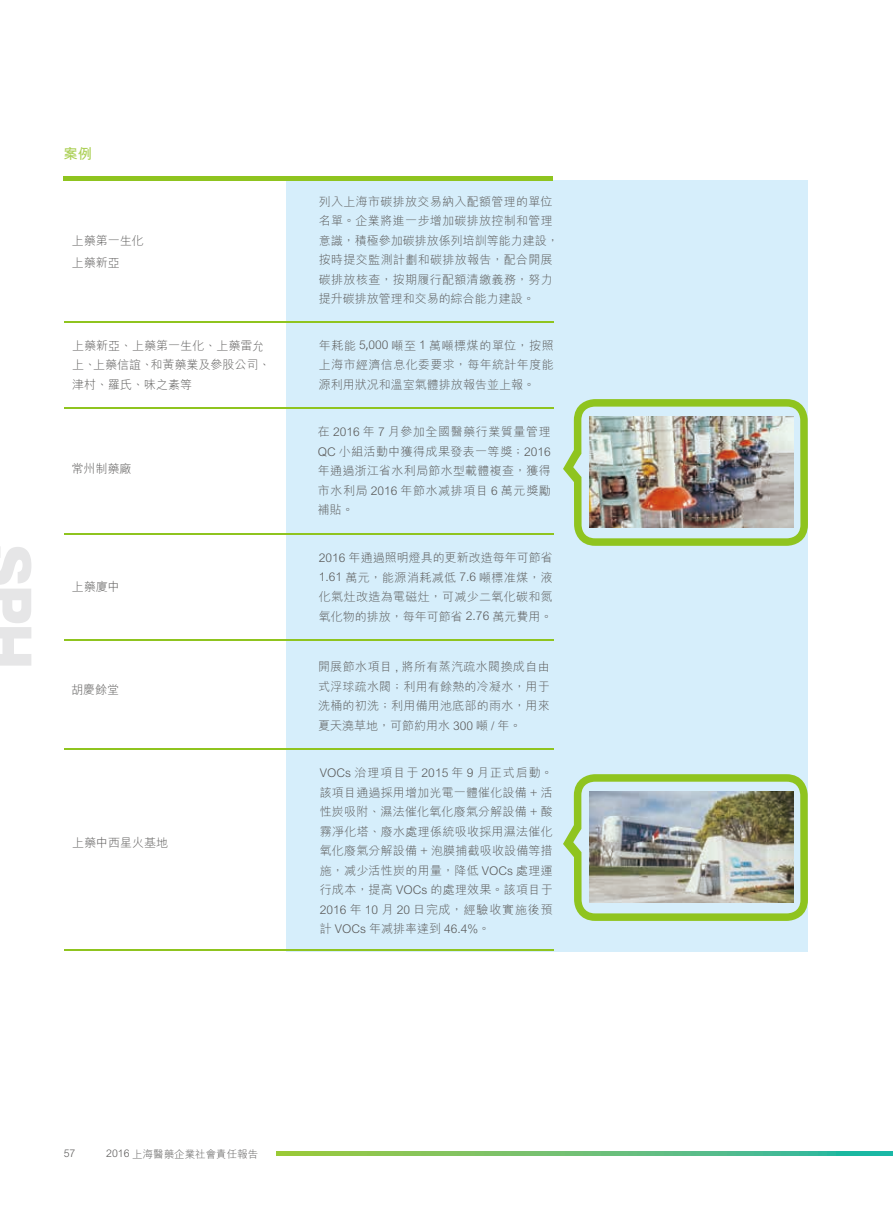
<style>
.page{position:relative;width:893px;height:1212px;background:#fff}
.page>*{position:absolute;margin:0;border:0;box-sizing:border-box;transform-origin:0 0}
.t1{font:700 14.25px "M Hei HK";color:#aacf53}
.t2{font:300 12px/19.5px "M Hei HK";letter-spacing:.02em;color:#595857;text-align:justify}
.t3{font:300 12px/19.5px "M Hei HK";color:#595857}
.t4{font:300 10.5px "M Hei HK";color:#595857}
.s1{font-family:"Myriad Pro";font-weight:400}
</style>
<div class="page">
<svg style="left:0;top:547px;width:31px;height:119px"></svg>
<svg style="left:276px;top:1152px;width:617px;height:3px;background:#67bf74"></svg>
<div style="left:286px;top:180px;width:522px;height:772px;background:#d6eefb"></div>
<hr style="left:64px;top:176px;width:489px;height:4px;background:#8fc41f">
<hr style="left:64px;top:408px;width:490px;height:1px;background:#8fc41f">
<hr style="left:64px;top:321px;width:490px;height:2px;background:#8fc41f">
<hr style="left:64px;top:533px;width:490px;height:1px;background:#8fc41f">
<hr style="left:64px;top:639px;width:490px;height:2px;background:#8fc41f">
<hr style="left:64px;top:748px;width:490px;height:1px;background:#8fc41f">
<hr style="left:64px;top:949px;width:490px;height:2px;background:#8fc41f">
<img style="left:563px;top:399px;width:245px;height:147px">
<img style="left:563px;top:774px;width:245px;height:147px">
<p class="t1" style="left:64px;top:143px;width:30px">案例</p>
<p class="t3" style="left:72px;top:229px;width:73px;line-height:22px">上藥第一生化上藥新亞</p>
<p class="t3" style="left:72px;top:335px;width:200px">上藥新亞、上藥第一生化、上藥雷允上、上藥信誼、和黃藥業及參股公司、津村、羅氏、味之素等</p>
<p class="t2" style="left:71px;top:458px;width:61px">常州制藥廠</p>
<p class="t2" style="left:72px;top:576px;width:49px">上藥廈中</p>
<p class="t2" style="left:71px;top:680px;width:49px">胡慶餘堂</p>
<p class="t3" style="left:72px;top:832px;width:97px">上藥中西星火基地</p>
<p class="t2" style="left:319px;top:191px;width:241px;text-align:left">列入上海市碳排放交易納入配額管理的單位名單。企業將進一步增加碳排放控制和管理意識，積極參加碳排放係列培訓等能力建設，按時提交監測計劃和碳排放報告，配合開展碳排放核查，按期履行配額清繳義務，努力提升碳排放管理和交易的綜合能力建設。</p>
<p class="t2" style="left:319px;top:335px;width:236px">年耗能 5<span class="s1">,</span>000 噸至 1 萬噸標煤的單位，按照上海市經濟信息化委要求，每年統計年度能源利用狀况和溫室氣體排放報告並上報。</p>
<p class="t2" style="left:318px;top:422px;width:234px">在 2016 年 7 月參加全國醫藥行業質量管理QC 小組活動中獲得成果發表一等獎；2016年通過浙江省水利局節水型載體複查，獲得市水利局 2016 年節水减排項目 6 萬元獎勵補貼。</p>
<p class="t2" style="left:319px;top:547px;width:235px">2016 年通過照明燈具的更新改造每年可節省1.61 萬元，能源消耗减低 7.6 噸標准煤，液化氣灶改造為電磁灶，可减少二氧化碳和氮氧化物的排放，每年可節省 2.76 萬元費用。</p>
<p class="t2" style="left:318px;top:657px;width:233px">開展節水項目 , 將所有蒸汽疏水閥換成自由式浮球疏水閥；利用有餘熱的冷凝水，用于洗桶的初洗；利用備用池底部的雨水，用來夏天澆草地，可節約用水 300 噸 / 年。</p>
<p class="t2" style="left:320px;top:763px;width:235px">VOCs 治理項目于 2015 年 9 月正式启動。該項目通過採用增加光電一體催化設備 + 活性炭吸附、濕法催化氧化廢氣分解設備 + 酸霧凈化塔、廢水處理係統吸收採用濕法催化氧化廢氣分解設備 + 泡膜捕截吸收設備等措施，减少活性炭的用量，降低 VOCs 處理運行成本，提高 VOCs 的處理效果。該項目于2016 年 10 月 20 日完成，經驗收實施後預計 VOCs 年减排率達到 46.4%。</p>
<p class="t4" style="left:64px;top:1146px;width:13px">57</p>
<p class="t4" style="left:106px;top:1146px;width:153px">2016 上海醫藥企業社會責任報告</p>
</div>
